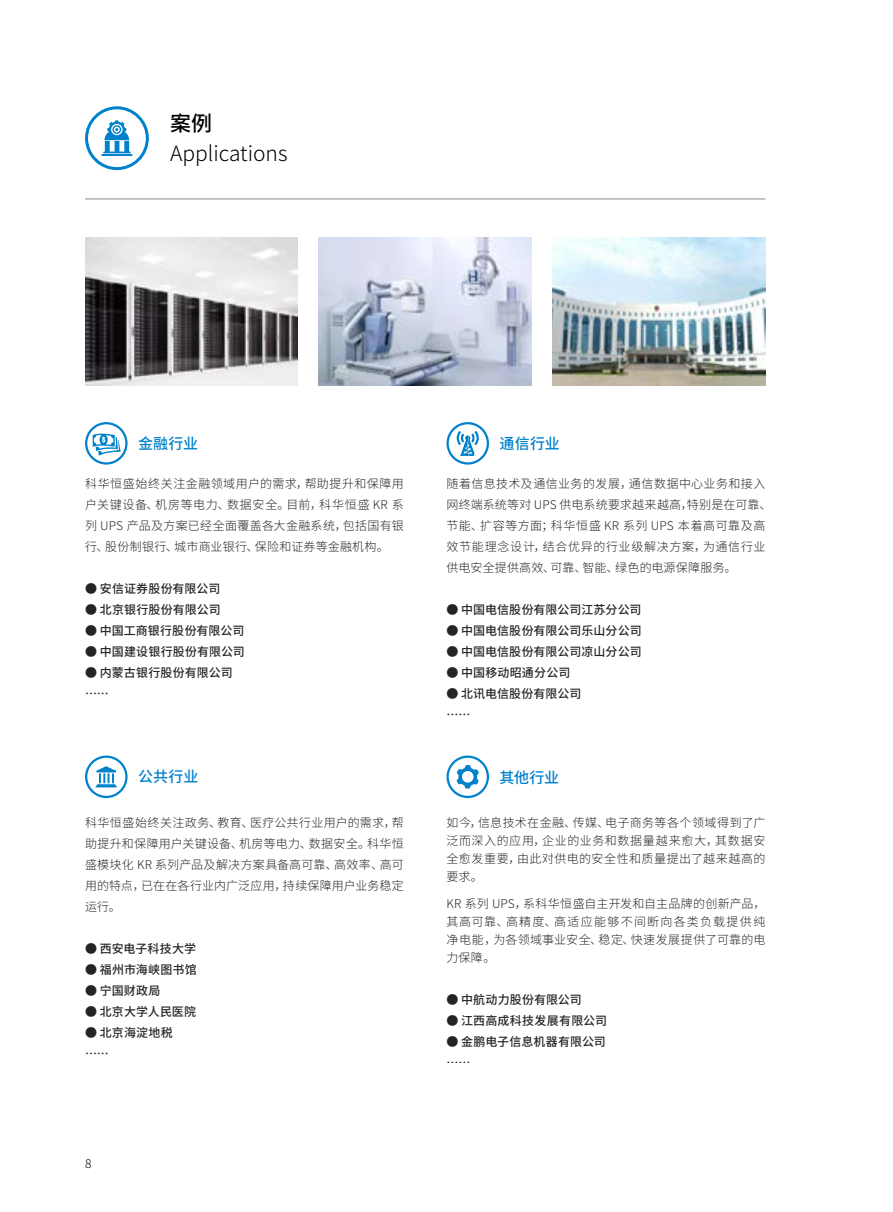
<style>
.page{position:relative;width:893px;height:1212px;background:#fff}
.page>*{position:absolute;margin:0;border:0;box-sizing:border-box;transform-origin:0 0}
.t1{font:300 21px "Source Han Sans CN";color:#000}
.t2{font:500 21px "Source Han Sans CN";color:#000}
.t3{font:500 15px "Source Han Sans CN";color:#0081cc}
.t4{font:300 12px/21px "Source Han Sans CN";letter-spacing:.03em;color:#000;text-align:justify}
.t5{font:500 12px/21px "Source Han Sans CN";letter-spacing:.005em;color:#000}
.s1{font-weight:300}
</style>
<div class="page">
<div style="left:446px;top:422px;width:43px;height:43px;border:2px solid #0081cc;border-radius:50%"></div>
<svg style="left:457px;top:431px;width:22px;height:25px"></svg>
<hr style="left:85px;top:199px;width:680px;height:1px;background:#898989">
<hr style="left:101px;top:154px;width:31px;height:2px;background:#0081cc">
<svg style="left:103px;top:120px;width:28px;height:33px"></svg>
<div style="left:85px;top:106px;width:64px;height:64px;border:3px solid #0081cc;border-radius:50%"></div>
<div style="left:85px;top:755px;width:43px;height:43px;border:2px solid #0081cc;border-radius:50%"></div>
<svg style="left:96px;top:766px;width:21px;height:21px"></svg>
<img style="left:85px;top:237px;width:213px;height:149px">
<img style="left:553px;top:237px;width:212px;height:149px">
<img style="left:319px;top:237px;width:212px;height:149px">
<div style="left:446px;top:755px;width:43px;height:43px;border:2px solid #0081cc;border-radius:50%"></div>
<svg style="left:457px;top:765px;width:22px;height:23px"></svg>
<div style="left:85px;top:422px;width:43px;height:43px;border:2px solid #0081cc;border-radius:50%"></div>
<svg style="left:93px;top:434px;width:28px;height:22px"></svg>
<h1 class="t2" style="left:170px;top:112px;width:43px">案例</h1>
<h1 class="t1" style="left:170px;top:141px;width:119px">Applications</h1>
<p class="t3" style="left:138px;top:435px;width:62px">金融行业</p>
<p class="t4" style="left:85px;top:473px;width:320px">科华恒盛始终关注金融领域用户的需求，帮助提升和保障用户关键设备、机房等电力、数据安全。目前，科华恒盛 KR 系列 UPS 产品及方案已经全面覆盖各大金融系统，包括国有银行、股份制银行、城市商业银行、保险和证券等金融机构。</p>
<p class="t5" style="left:85px;top:578px;width:137px">● 安信证券股份有限公司</p>
<p class="t5" style="left:85px;top:599px;width:137px">● 北京银行股份有限公司</p>
<p class="t5" style="left:85px;top:620px;width:161px">● 中国工商银行股份有限公司</p>
<p class="t5" style="left:85px;top:641px;width:161px">● 中国建设银行股份有限公司</p>
<p class="t5" style="left:85px;top:662px;width:149px">● 内蒙古银行股份有限公司……</p>
<p class="t3" style="left:500px;top:435px;width:62px">通信行业</p>
<p class="t4" style="left:446px;top:473px;width:326px;text-align:left">随着信息技术及通信业务的发展，通信数据中心业务和接入网终端系统等对 UPS 供电系统要求越来越高，特别是在可靠、节能、扩容等方面；科华恒盛 KR 系列 UPS 本着高可靠及高效节能理念设计，结合优异的行业级解决方案，为通信行业供电安全提供高效、可靠、智能、绿色的电源保障服务。</p>
<p class="t5" style="left:446px;top:599px;width:197px"><span class="s1">●</span> 中国电信股份有限公司江苏分公司</p>
<p class="t5" style="left:446px;top:620px;width:197px"><span class="s1">●</span> 中国电信股份有限公司乐山分公司</p>
<p class="t5" style="left:446px;top:641px;width:197px"><span class="s1">●</span> 中国电信股份有限公司凉山分公司</p>
<p class="t5" style="left:446px;top:662px;width:125px"><span class="s1">●</span> 中国移动昭通分公司</p>
<p class="t5" style="left:446px;top:683px;width:136px"><span class="s1">●</span> 北讯电信股份有限公司……</p>
<p class="t3" style="left:138px;top:768px;width:62px">公共行业</p>
<p class="t3" style="left:500px;top:768px;width:61px">其他行业</p>
<p class="t4" style="left:85px;top:812px;width:320px">科华恒盛始终关注政务、教育、医疗公共行业用户的需求，帮助提升和保障用户关键设备、机房等电力、数据安全。科华恒盛模块化 KR 系列产品及解决方案具备高可靠、高效率、高可用的特点，已在在各行业内广泛应用，持续保障用户业务稳定运行。</p>
<p class="t5" style="left:85px;top:938px;width:113px"><span class="s1">●</span> 西安电子科技大学</p>
<p class="t5" style="left:85px;top:959px;width:113px"><span class="s1">●</span> 福州市海峡图书馆</p>
<p class="t5" style="left:85px;top:980px;width:77px"><span class="s1">●</span> 宁国财政局</p>
<p class="t5" style="left:85px;top:1001px;width:113px"><span class="s1">●</span> 北京大学人民医院</p>
<p class="t5" style="left:85px;top:1022px;width:89px"><span class="s1">●</span> 北京海淀地税……</p>
<p class="t4" style="left:85px;top:1153px;width:8px">8</p>
<p class="t4" style="left:446px;top:814px;width:320px;line-height:18px">如今，信息技术在金融、传媒、电子商务等各个领域得到了广泛而深入的应用，企业的业务和数据量越来愈大，其数据安全愈发重要，由此对供电的安全性和质量提出了越来越高的要求。</p>
<p class="t4" style="left:446px;top:894px;width:320px;line-height:18px">KR 系列 UPS，系科华恒盛自主开发和自主品牌的创新产品，其高可靠、高精度、高适应能够不间断向各类负载提供纯净电能，为各领域事业安全、稳定、快速发展提供了可靠的电力保障。</p>
<p class="t5" style="left:446px;top:989px;width:137px">● 中航动力股份有限公司</p>
<p class="t5" style="left:446px;top:1010px;width:162px">● 江西高成科技发展有限公司</p>
<p class="t5" style="left:446px;top:1031px;width:161px">● 金鹏电子信息机器有限公司……</p>
</div>
